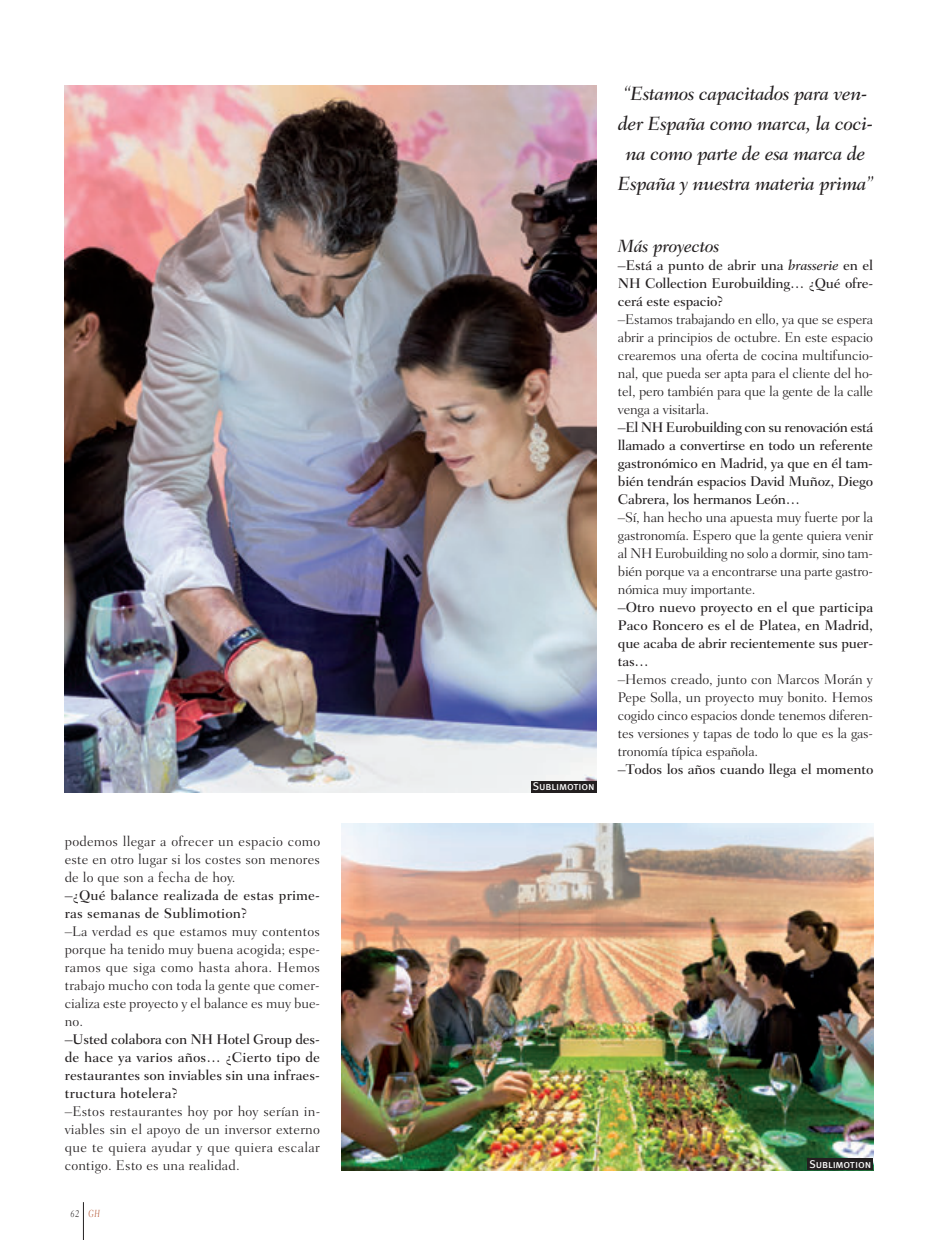
<style>
.page{position:relative;width:938px;height:1240px;background:#fff}
.page>*{position:absolute;margin:0;border:0;box-sizing:border-box;transform-origin:0 0}
.t1{font:italic 500 19.5px/30px "Fairfield LT Std";letter-spacing:-.02em;color:#231f20;text-align:center}
.t2{font:italic 500 18px "Fairfield LT Std";letter-spacing:-.015em;color:#231f20}
.t3{font:300 14.25px/18px "Fairfield LT Std";letter-spacing:-.01em;color:#231f20;text-align:justify}
.t4{font:500 14.25px/18px "Fairfield LT Std";letter-spacing:-.01em;color:#231f20;text-align:justify}
.t5{font:500 14.25px/18px "Fairfield LT Std";letter-spacing:.01em;color:#231f20}
.t6{font:11.25px "Meta Plus Book Caps";letter-spacing:-.01em;color:#fff}
.t7{font:italic 300 10.5px "Fairfield LT Std";color:#231f20;scale:.8 1}
.s1{color:#b3522e}
.s2{font-style:italic}
</style>
<div class="page">
<img style="left:65px;top:86px;width:531px;height:706px">
<img style="left:341px;top:824px;width:532px;height:346px">
<div style="left:531px;top:781px;width:65px;height:11px;background:#231f20"></div>
<div style="left:807px;top:1159px;width:66px;height:11px;background:#231f20"></div>
<hr style="left:83px;top:1202px;width:1px;height:38px;background:#231f20">
<p class="t3" style="left:65px;top:833px;width:257px">podemos llegar a ofrecer un espacio como este en otro lugar si los costes son menores de lo que son a fecha de hoy.</p>
<p class="t5" style="left:65px;top:887px;width:257px">–¿Qué balance realizada de estas prime&shy;ras semanas de Sublimotion?</p>
<p class="t3" style="left:65px;top:923px;width:257px">–La verdad es que estamos muy contentos porque ha tenido muy buena acogida; espe&shy;ramos que siga como hasta ahora. Hemos trabajo mucho con toda la gente que comer&shy;cializa este proyecto y el balance es muy bue&shy;no.</p>
<p class="t4" style="left:65px;top:1031px;width:257px">–Usted colabora con NH Hotel Group des&shy;de hace ya varios años… ¿Cierto tipo de restaurantes son inviables sin una infraes&shy;tructura hotelera?</p>
<p class="t3" style="left:65px;top:1103px;width:257px">–Estos restaurantes hoy por hoy serían in&shy;viables sin el apoyo de un inversor externo que te quiera ayudar y que quiera escalar contigo. Esto es una realidad.</p>
<p class="t7" style="left:71px;top:1207px;width:38px">62 <span class="s1">GH</span></p>
<p class="t6" style="left:533px;top:779px;width:63px">Sublimotion</p>
<h1 class="t1" style="left:617px;top:79px;width:257px">“Estamos capacitados para ven&shy;der España como marca, la coci&shy;na como parte de esa marca de<br>España y nuestra materia prima”</h1>
<p class="t2" style="left:617px;top:235px;width:103px">Más proyectos</p>
<p class="t4" style="left:617px;top:257px;width:257px">–Está a punto de abrir una <span class="s2">brasserie</span> en el NH Collection Eurobuilding… ¿Qué ofre&shy;cerá este espacio?</p>
<p class="t3" style="left:617px;top:311px;width:257px">–Estamos trabajando en ello, ya que se espera abrir a principios de octubre. En este espacio crearemos una oferta de cocina multifuncio&shy;nal, que pueda ser apta para el cliente del ho&shy;tel, pero también para que la gente de la calle venga a visitarla.</p>
<p class="t4" style="left:617px;top:419px;width:257px">–El NH Eurobuilding con su renovación está llamado a convertirse en todo un referente gastronómico en Madrid, ya que en él tam&shy;bién tendrán espacios David Muñoz, Diego Cabrera, los hermanos León…</p>
<p class="t3" style="left:617px;top:509px;width:256px">–Sí, han hecho una apuesta muy fuerte por la gastronomía. Espero que la gente quiera venir al NH Eurobuilding no solo a dormir, sino tam&shy;bién porque va a encontrarse una parte gastro&shy;nómica muy importante.</p>
<p class="t4" style="left:617px;top:598px;width:257px">–Otro nuevo proyecto en el que participa Paco Roncero es el de Platea, en Madrid, que acaba de abrir recientemente sus puer&shy;tas…</p>
<p class="t3" style="left:617px;top:670px;width:257px">–Hemos creado, junto con Marcos Morán y Pepe Solla, un proyecto muy bonito. Hemos cogido cinco espacios donde tenemos diferen&shy;tes versiones y tapas de todo lo que es la gas&shy;tronomía típica española.</p>
<p class="t4" style="left:617px;top:760px;width:257px">–Todos los años cuando llega el momento</p>
<p class="t6" style="left:809px;top:1157px;width:63px">Sublimotion</p>
</div>
